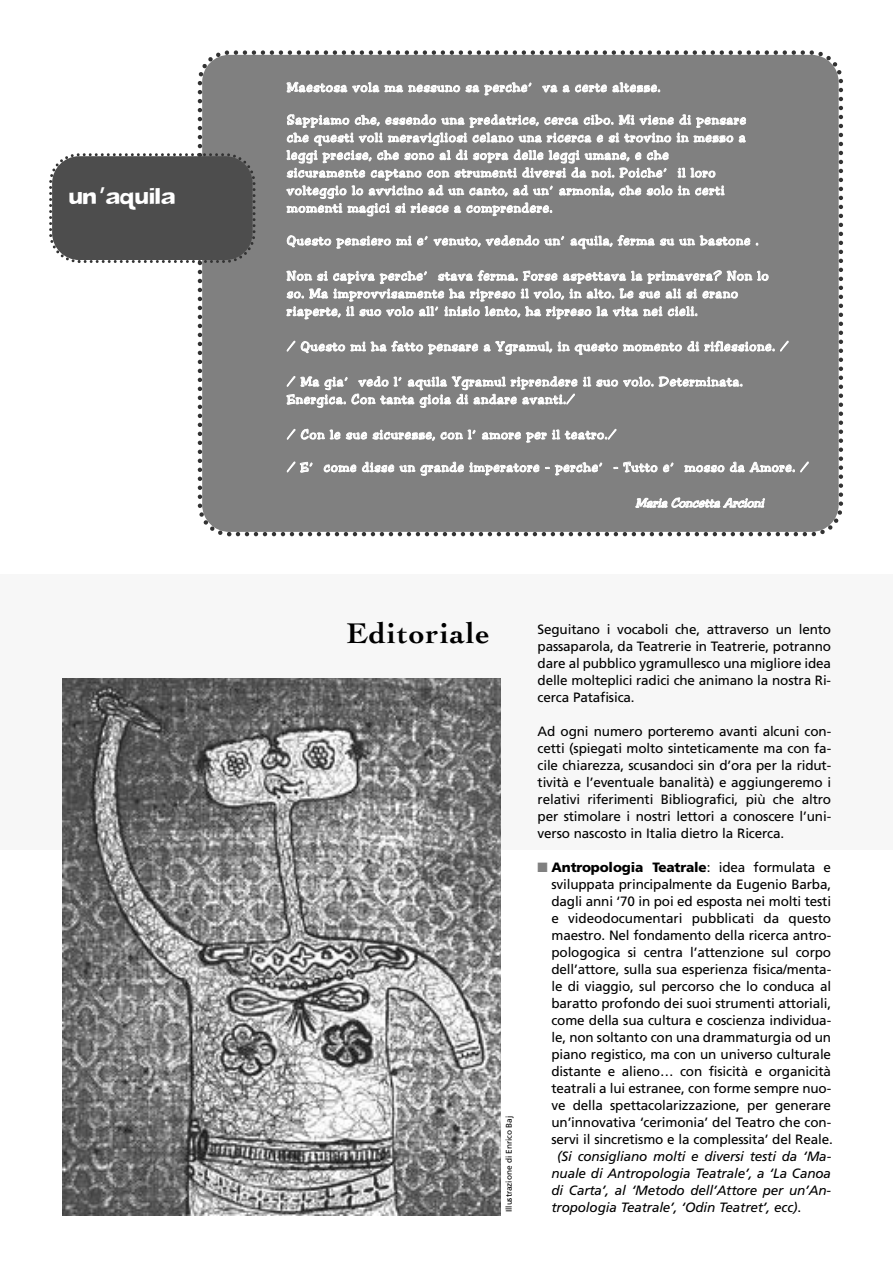
<style>
.page{position:relative;width:893px;height:1263px;background:#fff}
.page>*{position:absolute;margin:0;border:0;box-sizing:border-box;transform-origin:0 0}
.t1{font:700 30px "Cochin";letter-spacing:.04em;color:#000}
.t2{font:24px "fliptheswitch";letter-spacing:.03em;color:#fff}
.t3{font:13.5px/17px "Frutiger";letter-spacing:-.01em;color:#000;text-align:justify}
.t4{font:italic 13.5px/17px "Frutiger";letter-spacing:-.01em;color:#000;text-align:center}
.t5{font:13.2px/17.7px "Splash";letter-spacing:.065em;color:#fff}
.t6{font:italic 12.75px "Splash";color:#fff}
.t7{font:8.25px "Frutiger";letter-spacing:-.01em;color:#000}
.s1{font-family:"Frutiger"}
.s2{font-size:12.75px}
.s3{color:#808080}
.s4{font-weight:900}
.s5{font-style:normal}
</style>
<div class="page">
<div style="left:0;top:574px;width:892px;height:276px;background:#f7f7f7"></div>
<div style="left:197px;top:50px;width:647px;height:487px;background:#808080"></div>
<svg style="left:227px;top:532px;width:4px;height:4px"></svg>
<img style="left:62px;top:679px;width:438px;height:536px">
<svg style="left:49px;top:152px;width:208px;height:113px;background:#5a5a5a"></svg>
<h2 class="t2" style="left:69px;top:188px;width:107px">un<span class="s1">’</span>aquila</h2>
<p class="t5" style="left:287px;top:80px;width:374px">Maestosa vola ma nessuno sa perche<span class="s2">’</span> va a certe altezze.</p>
<p class="t5" style="left:287px;top:113px;width:460px">Sappiamo che, essendo una predatrice, cerca cibo. Mi viene di pensare che questi voli meravigliosi celano una ricerca e si trovino in mezzo a leggi precise, che sono al di sopra delle leggi umane, e che sicuramente captano con strumenti diversi da noi. Poiche<span class="s2">’</span> il loro volteggio lo avvicino ad un canto, ad un<span class="s2">’</span> armonia, che solo in certi momenti magici si riesce a comprendere.</p>
<p class="t5" style="left:287px;top:233px;width:472px">Questo pensiero mi e<span class="s2">’</span> venuto, vedendo un<span class="s2">’</span> aquila, ferma su un bastone .</p>
<p class="t5" style="left:287px;top:269px;width:483px">Non si capiva perche<span class="s2">’</span> stava ferma. Forse aspettava la primavera? Non lo so. Ma improvvisamente ha ripreso il volo, in alto. Le sue ali si erano riaperte, il suo volo all<span class="s2">’</span> inizio lento, ha ripreso la vita nei cieli.</p>
<p class="t5" style="left:287px;top:339px;width:503px">/ Questo mi ha fatto pensare a Ygramul, in questo momento di riflessione. /</p>
<p class="t5" style="left:287px;top:374px;width:457px">/ Ma gia<span class="s2">’</span> vedo l<span class="s2">’</span> aquila Ygramul riprendere il suo volo. Determinata.<br>Energica. Con tanta gioia di andare avanti./</p>
<p class="t5" style="left:287px;top:427px;width:331px">/ Con le sue sicurezze, con l<span class="s2">’</span> amore per il teatro./</p>
<p class="t5" style="left:287px;top:460px;width:523px">/ E<span class="s2">’</span> come disse un grande imperatore - perche<span class="s2">’</span> - Tutto e<span class="s2">’</span> mosso da Amore. /</p>
<p class="t6" style="left:635px;top:498px;width:132px">Maria Concetta Arcioni</p>
<h1 class="t1" style="left:347px;top:621px;width:144px">Editoriale</h1>
<p class="t7" style="left:505px;top:1212px;width:98px;rotate:-90deg">Illustrazione di Enrico Baj</p>
<p class="t3" style="left:537px;top:621px;width:295px">Seguitano i vocaboli che, attraverso un lento passaparola, da Teatrerie in Teatrerie, potranno dare al pubblico ygramullesco una migliore idea delle molteplici radici che animano la nostra Ri&shy;cerca Patafisica.</p>
<p class="t3" style="left:537px;top:724px;width:295px">Ad ogni numero porteremo avanti alcuni con&shy;cetti (spiegati molto sinteticamente ma con fa&shy;cile chiarezza, scusandoci sin d’ora per la ridut&shy;tività e l’eventuale banalità) e aggiungeremo i relativi riferimenti Bibliografici, più che altro per stimolare i nostri lettori a conoscere l’uni&shy;verso nascosto in Italia dietro la Ricerca.</p>
<p class="t3" style="left:551px;top:860px;width:283px;text-align:left;text-indent:-14px"><span class="s3">■</span> <span class="s4">Antropologia Teatrale</span>: idea formulata e sviluppata principalmente da Eugenio Barba, dagli anni ‘70 in poi ed esposta nei molti testi e videodocumentari pubblicati da questo maestro. Nel fondamento della ricerca antro&shy;pologogica si centra l’attenzione sul corpo dell’attore, sulla sua esperienza fisica/menta&shy;le di viaggio, sul percorso che lo conduca al baratto profondo dei suoi strumenti attoriali, come della sua cultura e coscienza individua&shy;le, non soltanto con una drammaturgia od un piano registico, ma con un universo culturale distante e alieno… con fisicità e organicità teatrali a lui estranee, con forme sempre nuo&shy;ve della spettacolarizzazione, per generare un’innovativa ‘cerimonia’ del Teatro che con&shy;servi il sincretismo e la complessita’ del Reale.</p>
<p class="t4" style="left:551px;top:1149px;width:281px">(Si consigliano molti e diversi testi da ‘Ma&shy;nuale di Antropologia Teatrale’, a ‘La Canoa di Carta’, al ‘Metodo dell’Attore per un’An-</p>
<p class="t4" style="left:551px;top:1200px;width:251px">tropologia Teatrale’, ‘Odin Teatret’, ecc)<span class="s5">.</span></p>
</div>
